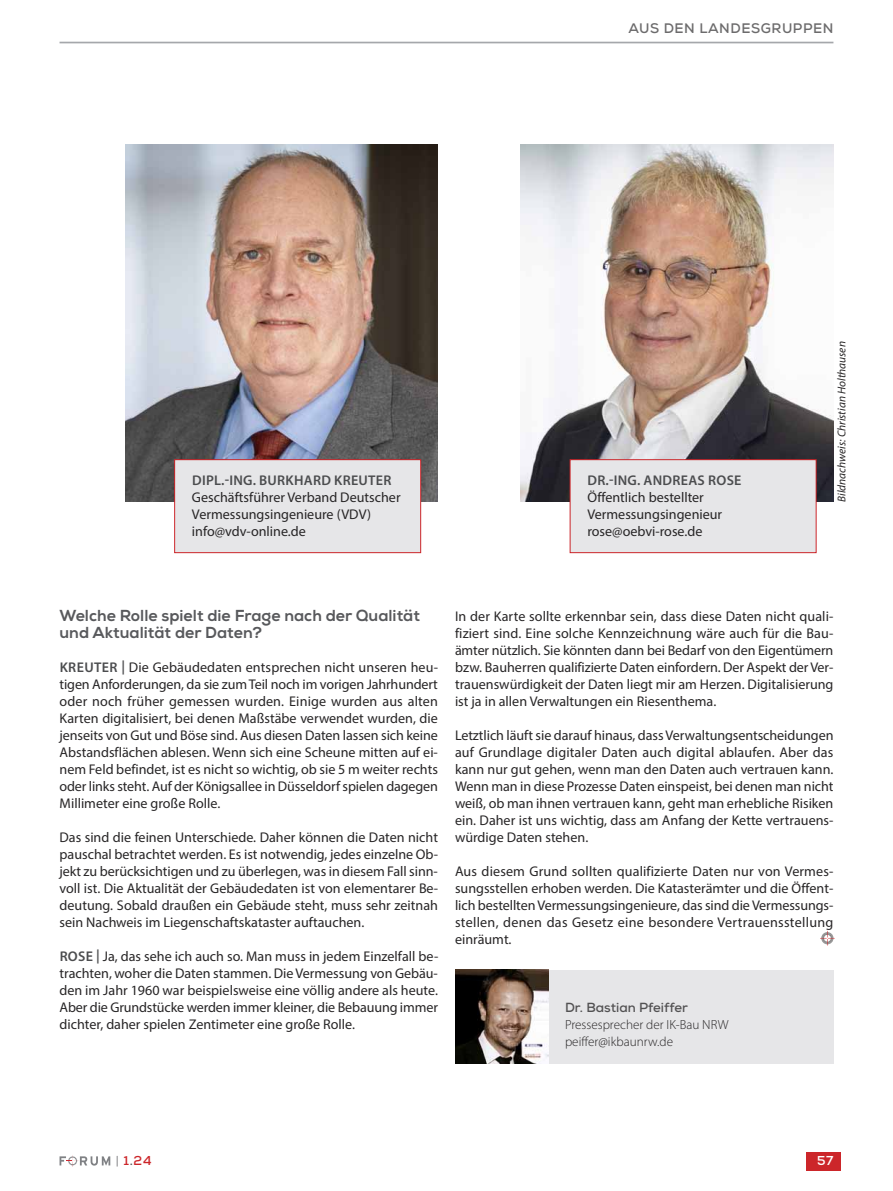
<style>
.page{position:relative;width:893px;height:1191px;background:#fff}
.page>*{position:absolute;margin:0;border:0;box-sizing:border-box;transform-origin:0 0}
.t1{font:800 15.9px/17px "Nexa";color:#58595c}
.t2{font:14.1px/17px "Myriad Pro";color:#272526;text-align:justify}
.t3{font:600 14.1px "Myriad Pro";letter-spacing:.02em;color:#4c4d4f}
.t4{font:700 13.8px "Nexa";letter-spacing:.04em;color:#6c6b6c}
.t5{font:300 13.2px/17px "Myriad Pro";color:#272526}
.t6{font:700 13.2px "Nexa";color:#525152}
.t7{font:700 12.9px "Nexa";color:#cc262a}
.t8{font:700 12.9px "Nexa";color:#fff}
.t9{font:italic 11.4px "Myriad Pro";color:#272526}
.s1{font-weight:600;color:#4c4d4f}
.s2{font-weight:300;color:#58595c}
.s3{color:#58595c}
</style>
<div class="page">
<hr style="left:60px;top:42px;width:773px;height:1px;background:#a5a7ab">
<div style="left:806px;top:1151px;width:34px;height:19px;background:#cc262a"></div>
<svg style="left:60px;top:1155px;width:50px;height:11px"></svg>
<img style="left:125px;top:145px;width:313px;height:357px">
<div style="left:175px;top:460px;width:245px;height:92px;background:#e6e6e8"></div>
<div style="left:174px;top:459px;width:247px;height:94px;border:1px solid #cc262a"></div>
<img style="left:521px;top:145px;width:312px;height:357px">
<div style="left:570px;top:460px;width:246px;height:92px;background:#e6e6e8"></div>
<div style="left:570px;top:459px;width:246px;height:94px;border:1px solid #cc262a"></div>
<div style="left:455px;top:969px;width:378px;height:94px;background:#e6e6e8"></div>
<svg style="left:820px;top:931px;width:15px;height:14px"></svg>
<img style="left:455px;top:969px;width:94px;height:94px">
<p class="t4" style="left:628px;top:24px;width:207px">AUS DEN LANDESGRUPPEN</p>
<p class="t3" style="left:192px;top:475px;width:201px">DIPL.-ING. BURKHARD KREUTER</p>
<p class="t2" style="left:192px;top:490px;width:210px;text-align:left">Geschäftsführer Verband Deutscher<br>Vermessungsingenieure (VDV) info@vdv-online.de</p>
<p class="t3" style="left:588px;top:475px;width:155px">DR.-ING. ANDREAS ROSE</p>
<p class="t2" style="left:587px;top:490px;width:136px;text-align:left">Öffentlich bestellter<br>Vermessungsingenieur rose@oebvi-rose.de</p>
<p class="t9" style="left:837px;top:502px;width:162px;rotate:-90deg">Bildnachweis: Christian Holthausen</p>
<p class="t1" style="left:60px;top:609px;width:362px">Welche Rolle spielt die Frage nach der Qualität und Aktualität der Daten?</p>
<p class="t2" style="left:60px;top:660px;width:380px"><span class="s1">KREUTER |</span> Die Gebäudedaten entsprechen nicht unseren heu&shy;tigen Anforderungen, da sie zum Teil noch im vorigen Jahrhundert oder noch früher gemessen wurden. Einige wurden aus alten Karten digitalisiert, bei denen Maßstäbe verwendet wurden, die jenseits von Gut und Böse sind. Aus diesen Daten lassen sich keine Abstandsflächen ablesen. Wenn sich eine Scheune mitten auf ei - nem Feld befindet, ist es nicht so wichtig, ob sie 5 m weiter rechts oder links steht. Auf der Königsallee in Düsseldorf spielen dagegen Millimeter eine große Rolle.</p>
<p class="t2" style="left:60px;top:830px;width:380px">Das sind die feinen Unterschiede. Daher können die Daten nicht pauschal betrachtet werden. Es ist notwendig, jedes einzelne Ob&shy;jekt zu berücksichtigen und zu überlegen, was in diesem Fall sinn&shy;voll ist. Die Aktualität der Gebäudedaten ist von elementarer Be - deutung. Sobald draußen ein Gebäude steht, muss sehr zeitnah sein Nachweis im Liegenschaftskataster auftauchen.</p>
<p class="t2" style="left:60px;top:949px;width:380px"><span class="s1">ROSE |</span> Ja, das sehe ich auch so. Man muss in jedem Einzelfall be&shy;trachten, woher die Daten stammen. Die Vermessung von Gebäu - den im Jahr 1960 war beispielsweise eine völlig andere als heute.<br>Aber die Grundstücke werden immer kleiner, die Bebauung immer dichter, daher spielen Zentimeter eine große Rolle.</p>
<p class="t2" style="left:455px;top:609px;width:380px">In der Karte sollte erkennbar sein, dass diese Daten nicht quali - fiziert sind. Eine solche Kennzeichnung wäre auch für die Bau&shy;ämter nützlich. Sie könnten dann bei Bedarf von den Eigentümern bzw. Bauherren qualifizierte Daten einfordern. Der Aspekt der Ver&shy;trauenswürdigkeit der Daten liegt mir am Herzen. Digitalisierung ist ja in allen Verwaltungen ein Riesenthema.</p>
<p class="t2" style="left:455px;top:728px;width:380px">Letztlich läuft sie darauf hinaus, dass Verwaltungsentscheidungen auf Grundlage digitaler Daten auch digital ablaufen. Aber das kann nur gut gehen, wenn man den Daten auch vertrauen kann.<br>Wenn man in diese Prozesse Daten einspeist, bei denen man nicht weiß, ob man ihnen vertrauen kann, geht man erhebliche Risiken ein. Daher ist uns wichtig, dass am Anfang der Kette vertrauens&shy;würdige Daten stehen.</p>
<p class="t2" style="left:455px;top:864px;width:380px">Aus diesem Grund sollten qualifizierte Daten nur von Ver mes - sungs stellen erhoben werden. Die Katasterämter und die Öffent&shy;lich bestellten Vermessungsingenieure, das sind die Vermessungs&shy;stellen, denen das Gesetz eine besondere Vertrauensstellung einräumt.</p>
<p class="t6" style="left:565px;top:1003px;width:124px">Dr. Bastian Pfeiffer</p>
<p class="t5" style="left:565px;top:1017px;width:165px">Pressesprecher der IK-Bau NRW peiffer@ikbaunrw.de</p>
<p class="t7" style="left:116px;top:1156px;width:37px"><span class="s2">|</span> 1<span class="s3">.</span>24</p>
<p class="t8" style="left:817px;top:1156px;width:18px">57</p>
</div>
